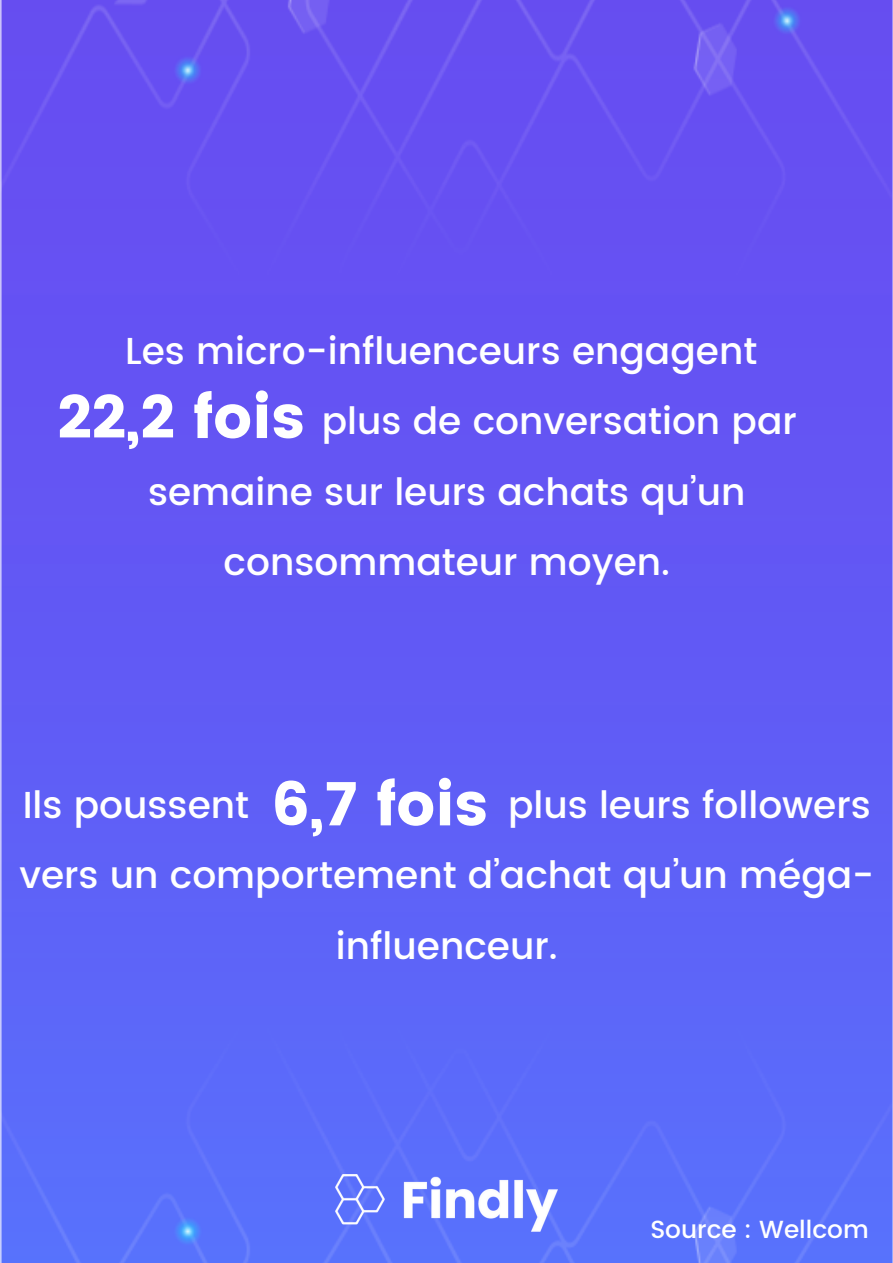
<style>
.page{position:relative;width:893px;height:1263px;background:#fff}
.page>*{position:absolute;margin:0;border:0;box-sizing:border-box;transform-origin:0 0}
.t1{font:60px "Poppins";color:#fff}
.t2{font:500 37.5px/70.3px "Poppins";color:#fff;text-align:center}
.t3{font:500 24.75px "Poppins";color:#fff}
</style>
<div class="page">
<img style="left:0;top:0;width:893px;height:1263px">
<img style="left:336px;top:1174px;width:221px;height:57px">
<p class="t2" style="left:125px;top:316px;width:634px">Les micro-influenceurs engagent</p>
<p class="t2" style="left:322px;top:386px;width:476px">plus de conversation par</p>
<p class="t2" style="left:148px;top:456px;width:599px">semaine sur leurs achats qu’un consommateur moyen.</p>
<p class="t1" style="left:58px;top:382px;width:249px">22,2 fois</p>
<p class="t1" style="left:272px;top:769px;width:218px">6,7 fois</p>
<p class="t2" style="left:23px;top:770px;width:228px">Ils poussent</p>
<p class="t2" style="left:508px;top:770px;width:364px">plus leurs followers</p>
<p class="t2" style="left:19px;top:840px;width:856px">vers un comportement d’achat qu’un méga-</p>
<p class="t2" style="left:336px;top:910px;width:223px">influenceur.</p>
<p class="t3" style="left:650px;top:1214px;width:220px">Source : Wellcom</p>
</div>
